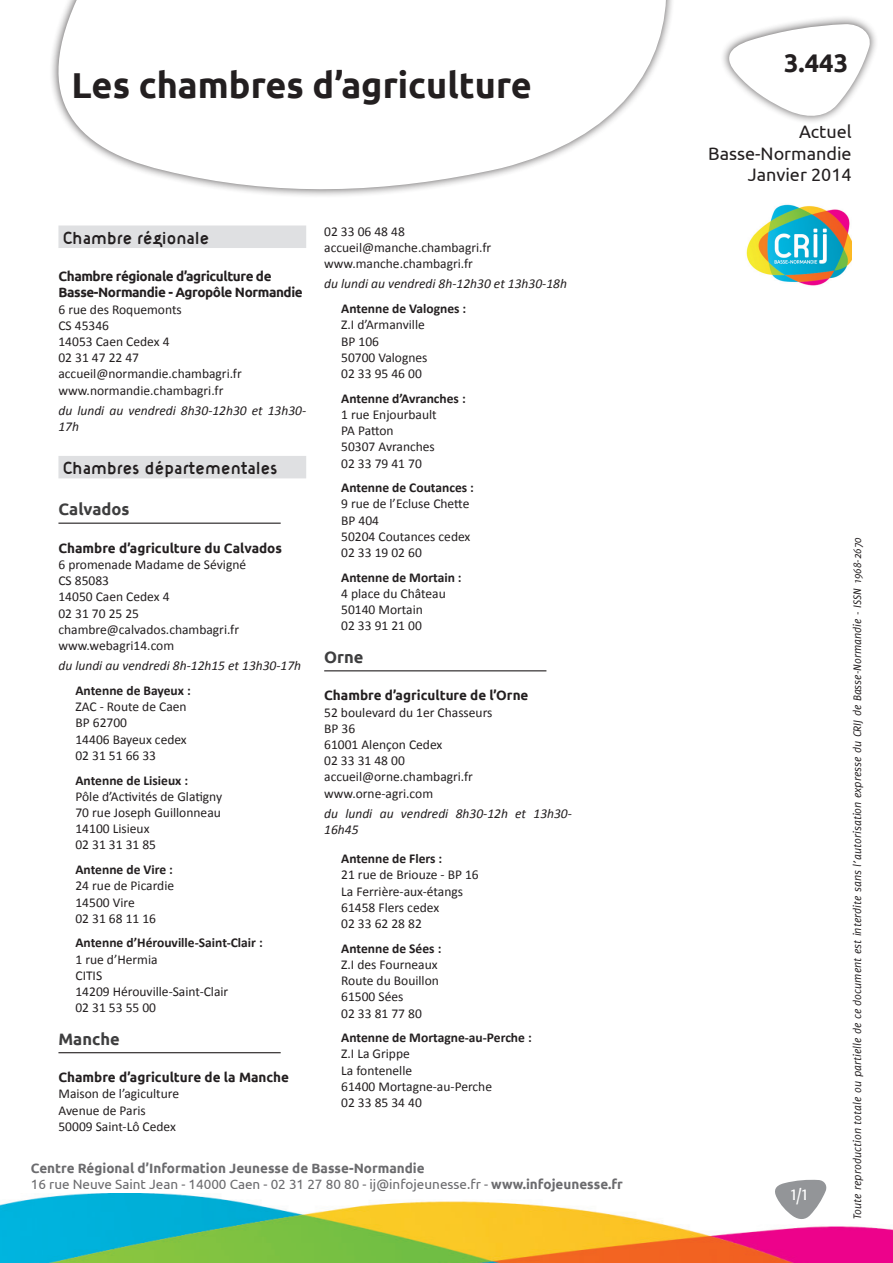
<style>
.page{position:relative;width:893px;height:1263px;background:#fff}
.page>*{position:absolute;margin:0;border:0;box-sizing:border-box;transform-origin:0 0}
.t1{font:700 36px "Ubuntu";color:#231f20}
.t2{font:700 25.5px "Ubuntu";color:#231f20}
.niveau_1{font:18px "Target Boo K";color:#231f20}
.t3{font:18px/21.6px "Ubuntu";color:#231f20;text-align:right}
.t4{font:18px "Fontin";color:#fff}
.niveau_2{font:700 16.5px "Ubuntu";color:#3e3e3f}
.adresse_retrait{font:13.5px "Calibri";color:#231f20}
.adresse{font:13.5px "Calibri";color:#231f20}
.retrait_gras{font:700 13.5px "Calibri";color:#231f20}
.adresse-2{font:italic 13.5px/16.2px "Calibri";color:#231f20}
.t5{font:700 13.5px/16.2px "Ubuntu";color:#6b6b6e}
.p-gaucheGras{font:700 13.5px "Ubuntu";letter-spacing:-.01em;color:#231f20}
.p-gaucheGras-2{font:700 13.5px/16.2px "Ubuntu";letter-spacing:-.03em;color:#231f20}
.t6{font:italic 12px "Delicious";color:#231f20}
.s1{font-weight:400}
</style>
<div class="page">
<svg style="left:52px;top:0;width:617px;height:196px"></svg>
<div style="left:720px;top:15px;width:159px;height:110px;background:#231f20;opacity:.75"></div>
<svg style="left:724px;top:24px;width:148px;height:96px"></svg>
<img style="left:0;top:1193px;width:893px;height:70px">
<img style="left:746px;top:204px;width:105px;height:82px">
<svg style="left:773px;top:1179px;width:55px;height:42px"></svg>
<div style="left:58px;top:225px;width:248px;height:23px;background:#dfe0e2"></div>
<div style="left:58px;top:456px;width:248px;height:22px;background:#dfe0e2"></div>
<hr style="left:58px;top:523px;width:223px;height:1px;background:#231f20">
<hr style="left:58px;top:1052px;width:223px;height:1px;background:#231f20">
<hr style="left:324px;top:670px;width:222px;height:1px;background:#231f20">
<h1 class="t1" style="left:71px;top:63px;width:462px">Les chambres d’agriculture</h1>
<p class="niveau_1" style="left:63px;top:227px;width:148px">Chambre régionale</p>
<p class="p-gaucheGras-2" style="left:58px;top:268px;width:246px">Chambre régionale d’agriculture de<br>Basse-Normandie - Agropôle Normandie</p>
<p class="adresse" style="left:58px;top:301px;width:125px">6 rue des Roquemonts</p>
<p class="adresse" style="left:58px;top:317px;width:52px">CS 45346</p>
<p class="adresse" style="left:58px;top:333px;width:113px">14053 Caen Cedex 4</p>
<p class="adresse" style="left:58px;top:349px;width:82px">02 31 47 22 47</p>
<p class="adresse" style="left:58px;top:365px;width:185px">accueil@normandie.chambagri.fr</p>
<p class="adresse" style="left:58px;top:382px;width:166px">www.normandie.chambagri.fr</p>
<p class="adresse-2" style="left:58px;top:402px;width:249px">du lundi au vendredi 8h30-12h30 et 13h30-<br>17h</p>
<p class="niveau_1" style="left:63px;top:457px;width:217px">Chambres départementales</p>
<p class="niveau_2" style="left:58px;top:499px;width:73px">Calvados</p>
<p class="p-gaucheGras" style="left:58px;top:540px;width:225px">Chambre d’agriculture du Calvados</p>
<p class="adresse" style="left:58px;top:556px;width:189px">6 promenade Madame de Sévigné</p>
<p class="adresse" style="left:58px;top:572px;width:52px">CS 85083</p>
<p class="adresse" style="left:58px;top:588px;width:113px">14050 Caen Cedex 4</p>
<p class="adresse" style="left:58px;top:604px;width:82px">02 31 70 25 25</p>
<p class="adresse" style="left:58px;top:621px;width:182px">chambre@calvados.chambagri.fr</p>
<p class="adresse" style="left:58px;top:637px;width:117px">www.webagri14.com</p>
<p class="adresse-2" style="left:58px;top:657px;width:244px">du lundi au vendredi 8h-12h15 et 13h30-17h</p>
<p class="retrait_gras" style="left:75px;top:682px;width:117px">Antenne de Bayeux :</p>
<p class="adresse_retrait" style="left:75px;top:698px;width:113px">ZAC - Route de Caen</p>
<p class="adresse_retrait" style="left:75px;top:714px;width:53px">BP 62700</p>
<p class="adresse_retrait" style="left:75px;top:731px;width:113px">14406 Bayeux cedex</p>
<p class="adresse_retrait" style="left:75px;top:747px;width:82px">02 31 51 66 33</p>
<p class="retrait_gras" style="left:75px;top:771px;width:114px">Antenne de Lisieux :</p>
<p class="adresse_retrait" style="left:75px;top:788px;width:148px">Pôle d’Activités de Glatigny</p>
<p class="adresse_retrait" style="left:75px;top:804px;width:147px">70 rue Joseph Guillonneau</p>
<p class="adresse_retrait" style="left:75px;top:820px;width:76px">14100 Lisieux</p>
<p class="adresse_retrait" style="left:75px;top:836px;width:82px">02 31 31 31 85</p>
<p class="retrait_gras" style="left:75px;top:861px;width:99px">Antenne de Vire :</p>
<p class="adresse_retrait" style="left:75px;top:877px;width:100px">24 rue de Picardie</p>
<p class="adresse_retrait" style="left:75px;top:893px;width:61px">14500 Vire</p>
<p class="adresse_retrait" style="left:75px;top:910px;width:82px">02 31 68 11 16</p>
<p class="retrait_gras" style="left:75px;top:934px;width:189px">Antenne d’Hérouville-Saint-Clair :</p>
<p class="adresse_retrait" style="left:75px;top:950px;width:84px">1 rue d’Hermia</p>
<p class="adresse_retrait" style="left:75px;top:967px;width:28px">CITIS</p>
<p class="adresse_retrait" style="left:75px;top:983px;width:154px">14209 Hérouville-Saint-Clair</p>
<p class="adresse_retrait" style="left:75px;top:999px;width:82px">02 31 53 55 00</p>
<p class="niveau_2" style="left:58px;top:1029px;width:63px">Manche</p>
<p class="p-gaucheGras" style="left:58px;top:1069px;width:232px">Chambre d’agriculture de la Manche</p>
<p class="adresse" style="left:58px;top:1085px;width:122px">Maison de l’agiculture</p>
<p class="adresse" style="left:58px;top:1101px;width:89px">Avenue de Paris</p>
<p class="adresse" style="left:58px;top:1118px;width:119px">50009 Saint-Lô Cedex</p>
<p class="adresse" style="left:324px;top:223px;width:82px">02 33 06 48 48</p>
<p class="adresse" style="left:324px;top:239px;width:168px">accueil@manche.chambagri.fr</p>
<p class="adresse" style="left:324px;top:255px;width:150px">www.manche.chambagri.fr</p>
<p class="adresse-2" style="left:324px;top:275px;width:244px">du lundi au vendredi 8h-12h30 et 13h30-18h</p>
<p class="retrait_gras" style="left:341px;top:300px;width:127px">Antenne de Valognes :</p>
<p class="adresse_retrait" style="left:341px;top:316px;width:85px">Z.I d’Armanville</p>
<p class="adresse_retrait" style="left:341px;top:333px;width:39px">BP 106</p>
<p class="adresse_retrait" style="left:341px;top:349px;width:88px">50700 Valognes</p>
<p class="adresse_retrait" style="left:341px;top:365px;width:82px">02 33 95 46 00</p>
<p class="retrait_gras" style="left:341px;top:390px;width:126px">Antenne d’Avranches :</p>
<p class="adresse_retrait" style="left:341px;top:406px;width:97px">1 rue Enjourbault</p>
<p class="adresse_retrait" style="left:341px;top:422px;width:54px">PA Patton</p>
<p class="adresse_retrait" style="left:341px;top:438px;width:95px">50307 Avranches</p>
<p class="adresse_retrait" style="left:341px;top:454px;width:82px">02 33 79 41 70</p>
<p class="retrait_gras" style="left:341px;top:479px;width:134px">Antenne de Coutances :</p>
<p class="adresse_retrait" style="left:341px;top:495px;width:130px">9 rue de l’Ecluse Chette</p>
<p class="adresse_retrait" style="left:341px;top:512px;width:39px">BP 404</p>
<p class="adresse_retrait" style="left:341px;top:528px;width:131px">50204 Coutances cedex</p>
<p class="adresse_retrait" style="left:341px;top:544px;width:82px">02 33 19 02 60</p>
<p class="retrait_gras" style="left:341px;top:569px;width:122px">Antenne de Mortain :</p>
<p class="adresse" style="left:341px;top:585px;width:106px">4 place du Château</p>
<p class="adresse" style="left:341px;top:601px;width:83px">50140 Mortain</p>
<p class="adresse" style="left:341px;top:617px;width:82px">02 33 91 21 00</p>
<p class="niveau_2" style="left:324px;top:647px;width:41px">Orne</p>
<p class="p-gaucheGras" style="left:324px;top:687px;width:206px">Chambre d’agriculture de l’Orne</p>
<p class="adresse" style="left:324px;top:703px;width:170px">52 boulevard du 1er Chasseurs</p>
<p class="adresse" style="left:324px;top:720px;width:33px">BP 36</p>
<p class="adresse" style="left:324px;top:736px;width:120px">61001 Alençon Cedex</p>
<p class="adresse" style="left:324px;top:752px;width:82px">02 33 31 48 00</p>
<p class="adresse" style="left:324px;top:768px;width:150px">accueil@orne.chambagri.fr</p>
<p class="adresse" style="left:324px;top:784px;width:110px">www.orne-agri.com</p>
<p class="adresse-2" style="left:324px;top:805px;width:249px">du lundi au vendredi 8h30-12h et 13h30-<br>16h45</p>
<p class="retrait_gras" style="left:341px;top:850px;width:103px">Antenne de Flers :</p>
<p class="adresse_retrait" style="left:341px;top:866px;width:139px">21 rue de Briouze - BP 16</p>
<p class="adresse_retrait" style="left:341px;top:882px;width:123px">La Ferrière-aux-étangs</p>
<p class="adresse_retrait" style="left:341px;top:899px;width:99px">61458 Flers cedex</p>
<p class="adresse_retrait" style="left:341px;top:915px;width:82px">02 33 62 28 82</p>
<p class="retrait_gras" style="left:341px;top:939px;width:102px">Antenne de Sées :</p>
<p class="adresse_retrait" style="left:341px;top:956px;width:98px">Z.I des Fourneaux</p>
<p class="adresse_retrait" style="left:341px;top:972px;width:99px">Route du Bouillon</p>
<p class="adresse_retrait" style="left:341px;top:988px;width:64px">61500 Sées</p>
<p class="adresse_retrait" style="left:341px;top:1004px;width:82px">02 33 81 77 80</p>
<p class="retrait_gras" style="left:341px;top:1029px;width:192px">Antenne de Mortagne-au-Perche :</p>
<p class="adresse_retrait" style="left:341px;top:1045px;width:70px">Z.I La Grippe</p>
<p class="adresse_retrait" style="left:341px;top:1061px;width:72px">La fontenelle</p>
<p class="adresse_retrait" style="left:341px;top:1078px;width:152px">61400 Mortagne-au-Perche</p>
<p class="adresse_retrait" style="left:341px;top:1094px;width:82px">02 33 85 34 40</p>
<p class="t5" style="left:31px;top:1160px;width:594px">Centre Régional d’Information Jeunesse de Basse-Normandie<br><span class="s1">16 rue Neuve Saint Jean - 14000 Caen - 02 31 27 80 80 - ij@infojeunesse.fr -</span> www.infojeunesse.fr</p>
<h2 class="t2" style="left:784px;top:48px;width:66px">3.443</h2>
<h3 class="t3" style="left:708px;top:120px;width:145px">Actuel<br>Basse-Normandie<br>Janvier 2014</h3>
<h3 class="t4" style="left:791px;top:1184px;width:18px">1/1</h3>
<p class="t6" style="left:850px;top:1218px;width:682px;rotate:-90deg">Toute reproduction totale ou partielle de ce document est interdite sans l’autorisation expresse du CRIJ de Basse-Normandie - ISSN 1968-2670</p>
</div>
